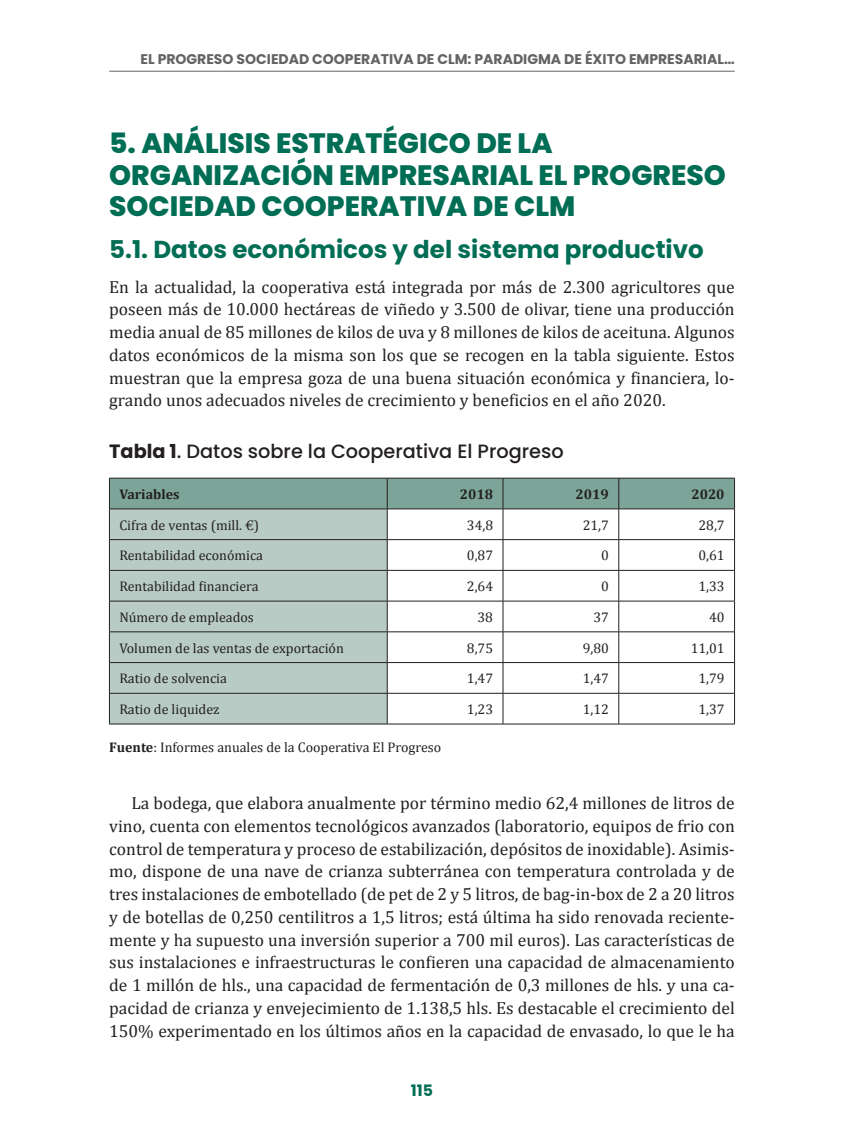
<style>
.page{position:relative;width:844px;height:1141px;background:#fff}
.page>*{position:absolute;margin:0;border:0;box-sizing:border-box;transform-origin:0 0}
.t1{font:800 28px/31.5px "Poppins";color:#006d55}
.t2{font:700 24.5px "Poppins";color:#006d55}
.CUADRO{font:500 19.25px "Poppins";color:#231f20}
._1ª_LINEA{font:17.5px/22.8px "Cambria";color:#231f20;text-align:justify}
.t3{font:700 15.75px "Poppins";color:#006d55}
.TABLA{font:14px "Cambria";color:#231f20}
.t4{font:700 14px "Poppins";color:#636366}
.Fuente{font:14px "Cambria";color:#231f20}
.TABLA_Bold{font:700 14px "Cambria";color:#231f20}
.s1{font-weight:700}
</style>
<div class="page">
<div style="left:110px;top:479px;width:624px;height:30px;background:#7ca498"></div>
<div style="left:110px;top:510px;width:277px;height:214px;background:#b8cbc4"></div>
<hr style="left:387px;top:478px;width:1px;height:31px;background:#231f20">
<hr style="left:502px;top:478px;width:1px;height:31px;background:#231f20">
<hr style="left:618px;top:478px;width:1px;height:31px;background:#231f20">
<hr style="left:387px;top:509px;width:1px;height:30px;background:#231f20">
<hr style="left:502px;top:509px;width:1px;height:30px;background:#231f20">
<hr style="left:618px;top:509px;width:1px;height:30px;background:#231f20">
<hr style="left:109px;top:539px;width:278px;height:1px;background:#231f20">
<hr style="left:387px;top:539px;width:116px;height:1px;background:#231f20">
<hr style="left:387px;top:540px;width:1px;height:30px;background:#231f20">
<hr style="left:503px;top:539px;width:115px;height:1px;background:#231f20">
<hr style="left:502px;top:540px;width:1px;height:30px;background:#231f20">
<hr style="left:618px;top:539px;width:116px;height:1px;background:#231f20">
<hr style="left:618px;top:540px;width:1px;height:30px;background:#231f20">
<hr style="left:109px;top:570px;width:278px;height:1px;background:#231f20">
<hr style="left:387px;top:570px;width:116px;height:1px;background:#231f20">
<hr style="left:387px;top:571px;width:1px;height:30px;background:#231f20">
<hr style="left:503px;top:570px;width:115px;height:1px;background:#231f20">
<hr style="left:502px;top:571px;width:1px;height:30px;background:#231f20">
<hr style="left:618px;top:570px;width:116px;height:1px;background:#231f20">
<hr style="left:618px;top:571px;width:1px;height:30px;background:#231f20">
<hr style="left:109px;top:601px;width:278px;height:1px;background:#231f20">
<hr style="left:387px;top:601px;width:116px;height:1px;background:#231f20">
<hr style="left:387px;top:601px;width:1px;height:31px;background:#231f20">
<hr style="left:503px;top:601px;width:115px;height:1px;background:#231f20">
<hr style="left:502px;top:601px;width:1px;height:31px;background:#231f20">
<hr style="left:618px;top:601px;width:116px;height:1px;background:#231f20">
<hr style="left:618px;top:601px;width:1px;height:31px;background:#231f20">
<hr style="left:109px;top:632px;width:278px;height:1px;background:#231f20">
<hr style="left:387px;top:632px;width:116px;height:1px;background:#231f20">
<hr style="left:387px;top:632px;width:1px;height:30px;background:#231f20">
<hr style="left:503px;top:632px;width:115px;height:1px;background:#231f20">
<hr style="left:502px;top:632px;width:1px;height:30px;background:#231f20">
<hr style="left:618px;top:632px;width:116px;height:1px;background:#231f20">
<hr style="left:618px;top:632px;width:1px;height:30px;background:#231f20">
<hr style="left:109px;top:662px;width:278px;height:1px;background:#231f20">
<hr style="left:387px;top:662px;width:116px;height:1px;background:#231f20">
<hr style="left:387px;top:663px;width:1px;height:30px;background:#231f20">
<hr style="left:503px;top:662px;width:115px;height:1px;background:#231f20">
<hr style="left:502px;top:663px;width:1px;height:30px;background:#231f20">
<hr style="left:618px;top:662px;width:116px;height:1px;background:#231f20">
<hr style="left:618px;top:663px;width:1px;height:30px;background:#231f20">
<hr style="left:109px;top:693px;width:278px;height:1px;background:#231f20">
<hr style="left:387px;top:693px;width:116px;height:1px;background:#231f20">
<hr style="left:387px;top:693px;width:1px;height:31px;background:#231f20">
<hr style="left:503px;top:693px;width:115px;height:1px;background:#231f20">
<hr style="left:502px;top:693px;width:1px;height:31px;background:#231f20">
<hr style="left:618px;top:693px;width:116px;height:1px;background:#231f20">
<hr style="left:618px;top:693px;width:1px;height:31px;background:#231f20">
<hr style="left:109px;top:509px;width:1px;height:30px;background:#231f20">
<hr style="left:734px;top:509px;width:1px;height:30px;background:#231f20">
<hr style="left:109px;top:540px;width:1px;height:30px;background:#231f20">
<hr style="left:734px;top:540px;width:1px;height:30px;background:#231f20">
<hr style="left:109px;top:571px;width:1px;height:30px;background:#231f20">
<hr style="left:734px;top:571px;width:1px;height:30px;background:#231f20">
<hr style="left:109px;top:601px;width:1px;height:31px;background:#231f20">
<hr style="left:734px;top:601px;width:1px;height:31px;background:#231f20">
<hr style="left:109px;top:632px;width:1px;height:30px;background:#231f20">
<hr style="left:734px;top:632px;width:1px;height:30px;background:#231f20">
<hr style="left:109px;top:663px;width:1px;height:30px;background:#231f20">
<hr style="left:734px;top:663px;width:1px;height:30px;background:#231f20">
<hr style="left:109px;top:693px;width:1px;height:31px;background:#231f20">
<hr style="left:734px;top:693px;width:1px;height:31px;background:#231f20">
<hr style="left:109px;top:724px;width:278px;height:1px;background:#231f20">
<hr style="left:387px;top:724px;width:116px;height:1px;background:#231f20">
<hr style="left:503px;top:724px;width:115px;height:1px;background:#231f20">
<hr style="left:618px;top:724px;width:116px;height:1px;background:#231f20">
<hr style="left:109px;top:478px;width:278px;height:1px;background:#231f20">
<hr style="left:109px;top:478px;width:1px;height:31px;background:#231f20">
<hr style="left:387px;top:478px;width:116px;height:1px;background:#231f20">
<hr style="left:503px;top:478px;width:115px;height:1px;background:#231f20">
<hr style="left:618px;top:478px;width:116px;height:1px;background:#231f20">
<hr style="left:734px;top:478px;width:1px;height:31px;background:#231f20">
<hr style="left:109px;top:509px;width:278px;height:1px;background:#231f20">
<hr style="left:387px;top:509px;width:116px;height:1px;background:#231f20">
<hr style="left:503px;top:509px;width:115px;height:1px;background:#231f20">
<hr style="left:618px;top:509px;width:116px;height:1px;background:#231f20">
<hr style="left:109px;top:71px;width:625px;height:1px;background:#636366">
<p class="t4" style="left:140px;top:51px;width:595px">EL PROGRESO SOCIEDAD COOPERATIVA DE CLM: PARADIGMA DE ÉXITO EMPRESARIAL…</p>
<h1 class="t1" style="left:109px;top:128px;width:618px">5. ANÁLISIS ESTRATÉGICO DE LA<br>ORGANIZACIÓN EMPRESARIAL EL PROGRESO<br>SOCIEDAD COOPERATIVA DE CLM</h1>
<h2 class="t2" style="left:109px;top:235px;width:596px">5.1. Datos económicos y del sistema productivo</h2>
<p class="_1ª_LINEA" style="left:109px;top:275px;width:627px">En la actualidad, la cooperativa está integrada por más de 2.300 agricultores que poseen más de 10.000 hectáreas de viñedo y 3.500 de olivar, tiene una producción media anual de 85 millones de kilos de uva y 8 millones de kilos de aceituna. Algunos datos económicos de la misma son los que se recogen en la tabla siguiente. Estos muestran que la empresa goza de una buena situación económica y financiera, lo&shy;grando unos adecuados niveles de crecimiento y beneficios en el año 2020.</p>
<p class="CUADRO" style="left:109px;top:440px;width:456px"><span class="s1">Tabla 1</span>. Datos sobre la Cooperativa El Progreso</p>
<p class="TABLA_Bold" style="left:119px;top:484px;width:62px">Variables</p>
<p class="TABLA_Bold" style="left:460px;top:484px;width:35px">2018</p>
<p class="TABLA_Bold" style="left:575px;top:484px;width:35px">2019</p>
<p class="TABLA_Bold" style="left:691px;top:484px;width:35px">2020</p>
<p class="TABLA" style="left:119px;top:517px;width:141px">Cifra de ventas (mill. €)</p>
<p class="TABLA" style="left:467px;top:517px;width:28px">34,8</p>
<p class="TABLA" style="left:582px;top:517px;width:28px">21,7</p>
<p class="TABLA" style="left:698px;top:517px;width:28px">28,7</p>
<p class="TABLA" style="left:119px;top:547px;width:145px">Rentabilidad económica</p>
<p class="TABLA" style="left:467px;top:547px;width:28px">0,87</p>
<p class="TABLA" style="left:601px;top:547px;width:9px">0</p>
<p class="TABLA" style="left:698px;top:547px;width:28px">0,61</p>
<p class="TABLA" style="left:119px;top:578px;width:141px">Rentabilidad financiera</p>
<p class="TABLA" style="left:467px;top:578px;width:28px">2,64</p>
<p class="TABLA" style="left:601px;top:578px;width:9px">0</p>
<p class="TABLA" style="left:698px;top:578px;width:28px">1,33</p>
<p class="TABLA" style="left:119px;top:609px;width:136px">Número de empleados</p>
<p class="TABLA" style="left:477px;top:609px;width:17px">38</p>
<p class="TABLA" style="left:593px;top:609px;width:17px">37</p>
<p class="TABLA" style="left:709px;top:609px;width:17px">40</p>
<p class="TABLA" style="left:119px;top:640px;width:226px">Volumen de las ventas de exportación</p>
<p class="TABLA" style="left:467px;top:640px;width:28px">8,75</p>
<p class="TABLA" style="left:582px;top:640px;width:28px">9,80</p>
<p class="TABLA" style="left:690px;top:640px;width:35px">11,01</p>
<p class="TABLA" style="left:119px;top:670px;width:109px">Ratio de solvencia</p>
<p class="TABLA" style="left:467px;top:670px;width:28px">1,47</p>
<p class="TABLA" style="left:582px;top:670px;width:28px">1,47</p>
<p class="TABLA" style="left:698px;top:670px;width:28px">1,79</p>
<p class="TABLA" style="left:119px;top:701px;width:102px">Ratio de liquidez</p>
<p class="TABLA" style="left:467px;top:701px;width:28px">1,23</p>
<p class="TABLA" style="left:582px;top:701px;width:28px">1,12</p>
<p class="TABLA" style="left:698px;top:701px;width:28px">1,37</p>
<p class="Fuente" style="left:109px;top:739px;width:333px"><span class="s1">Fuente</span>: Informes anuales de la Cooperativa El Progreso</p>
<p class="_1ª_LINEA" style="left:109px;top:792px;width:627px;text-indent:22px">La bodega, que elabora anualmente por término medio 62,4 millones de litros de vino, cuenta con elementos tecnológicos avanzados (laboratorio, equipos de frio con control de temperatura y proceso de estabilización, depósitos de inoxidable). Asimis&shy;mo, dispone de una nave de crianza subterránea con temperatura controlada y de tres instalaciones de embotellado (de pet de 2 y 5 litros, de bag-in-box de 2 a 20 litros y de botellas de 0,250 centilitros a 1,5 litros; está última ha sido renovada reciente&shy;mente y ha supuesto una inversión superior a 700 mil euros). Las características de sus instalaciones e infraestructuras le confieren una capacidad de almacenamiento de 1 millón de hls., una capacidad de fermentación de 0,3 millones de hls. y una ca&shy;pacidad de crianza y envejecimiento de 1.138,5 hls. Es destacable el crecimiento del 150% experimentado en los últimos años en la capacidad de envasado, lo que le ha</p>
<p class="t3" style="left:411px;top:1081px;width:24px">115</p>
</div>
